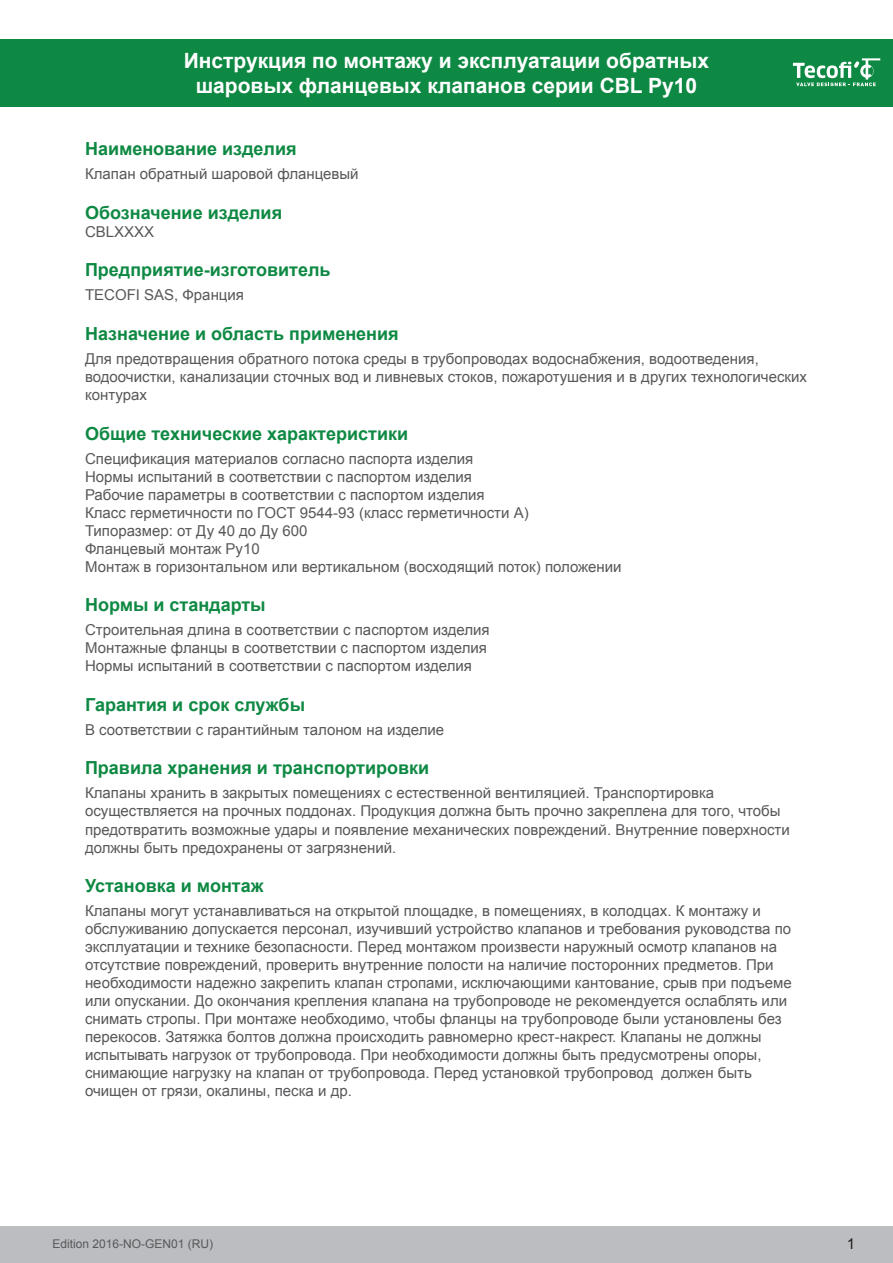
<style>
.page{position:relative;width:893px;height:1263px;background:#fff}
.page>*{position:absolute;margin:0;border:0;box-sizing:border-box;transform-origin:0 0}
.sous-titre_FR{font:700 21px/25.2px "Arial";color:#fff;text-align:center}
.t1{font:700 18px "Arial";color:#0e8943}
.t2{font:15px/18px "Arial";color:#57585a}
.t3{font:15px "Arial";color:#231f20}
.t4{font:12px "Arial";color:#57585a}
</style>
<div class="page">
<div style="left:0;top:1226px;width:893px;height:37px;background:#bcbdc0"></div>
<div style="left:0;top:39px;width:893px;height:67px;background:#0e8943"></div>
<svg style="left:792px;top:58px;width:89px;height:29px"></svg>
<p class="sous-titre_FR" style="left:184px;top:49px;width:527px">Инструкция по монтажу и эксплуатации обратных шаровых фланцевых клапанов серии CBL Ру10</p>
<p class="t1" style="left:85px;top:137px;width:213px">Наименование изделия</p>
<p class="t2" style="left:85px;top:165px;width:275px">Клапан обратный шаровой фланцевый</p>
<p class="t1" style="left:85px;top:200px;width:199px">Обозначение изделия</p>
<p class="t2" style="left:85px;top:223px;width:71px">CBLXXXX</p>
<p class="t1" style="left:85px;top:258px;width:247px">Предприятие-изготовитель</p>
<p class="t2" style="left:85px;top:286px;width:160px">TECOFI SAS, Франция</p>
<p class="t1" style="left:85px;top:322px;width:315px">Назначение и область применения</p>
<p class="t2" style="left:85px;top:350px;width:723px">Для предотвращения обратного потока среды в трубопроводах водоснабжения, водоотведения, водоочистки, канализации сточных вод и ливневых стоков, пожаротушения и в других технологических контурах</p>
<p class="t1" style="left:85px;top:421px;width:325px">Общие технические характеристики</p>
<p class="t2" style="left:85px;top:449px;width:390px">Спецификация материалов согласно паспорта изделия</p>
<p class="t2" style="left:85px;top:467px;width:388px">Нормы испытаний в соответствии с паспортом изделия</p>
<p class="t2" style="left:85px;top:485px;width:401px">Рабочие параметры в соответствии с паспортом изделия</p>
<p class="t2" style="left:85px;top:503px;width:445px">Класс герметичности по ГОСТ 9544-93 (класс герметичности А)</p>
<p class="t2" style="left:85px;top:521px;width:224px">Типоразмер: от Ду 40 до Ду 600</p>
<p class="t2" style="left:85px;top:539px;width:176px">Фланцевый монтаж Ру10</p>
<p class="t2" style="left:85px;top:557px;width:538px">Монтаж в горизонтальном или вертикальном (восходящий поток) положении</p>
<p class="t1" style="left:85px;top:593px;width:182px">Нормы и стандарты</p>
<p class="t2" style="left:85px;top:621px;width:406px">Строительная длина в соответствии с паспортом изделия</p>
<p class="t2" style="left:85px;top:639px;width:403px">Монтажные фланцы в соответствии с паспортом изделия</p>
<p class="t2" style="left:85px;top:657px;width:388px">Нормы испытаний в соответствии с паспортом изделия</p>
<p class="t1" style="left:85px;top:692px;width:222px">Гарантия и срок службы</p>
<p class="t2" style="left:85px;top:721px;width:361px">В соответствии с гарантийным талоном на изделие</p>
<p class="t1" style="left:85px;top:756px;width:346px">Правила хранения и транспортировки</p>
<p class="t2" style="left:85px;top:784px;width:706px">Клапаны хранить в закрытых помещениях с естественной вентиляцией. Транспортировка осуществляется на прочных поддонах. Продукция должна быть прочно закреплена для того, чтобы предотвратить возможные удары и появление механических повреждений. Внутренние поверхности должны быть предохранены от загрязнений.</p>
<p class="t1" style="left:85px;top:874px;width:180px">Установка и монтаж</p>
<p class="t2" style="left:85px;top:902px;width:708px">Клапаны могут устанавливаться на открытой площадке, в помещениях, в колодцах. К монтажу и обслуживанию допускается персонал, изучивший устройство клапанов и требования руководства по эксплуатации и технике безопасности. Перед монтажом произвести наружный осмотр клапанов на отсутствие повреждений, проверить внутренние полости на наличие посторонних предметов. При необходимости надежно закрепить клапан стропами, исключающими кантование, срыв при подъеме или опускании. До окончания крепления клапана на трубопроводе не рекомендуется ослаблять или снимать стропы. При монтаже необходимо, чтобы фланцы на трубопроводе были установлены без перекосов. Затяжка болтов должна происходить равномерно крест-накрест. Клапаны не должны испытывать нагрузок от трубопровода. При необходимости должны быть предусмотрены опоры, снимающие нагрузку на клапан от трубопровода. Перед установкой трубопровод должен быть очищен от грязи, окалины, песка и др.</p>
<p class="t4" style="left:52px;top:1236px;width:162px">Edition 2016-NO-GEN01 (RU)</p>
<p class="t3" style="left:847px;top:1234px;width:10px">1</p>
</div>
